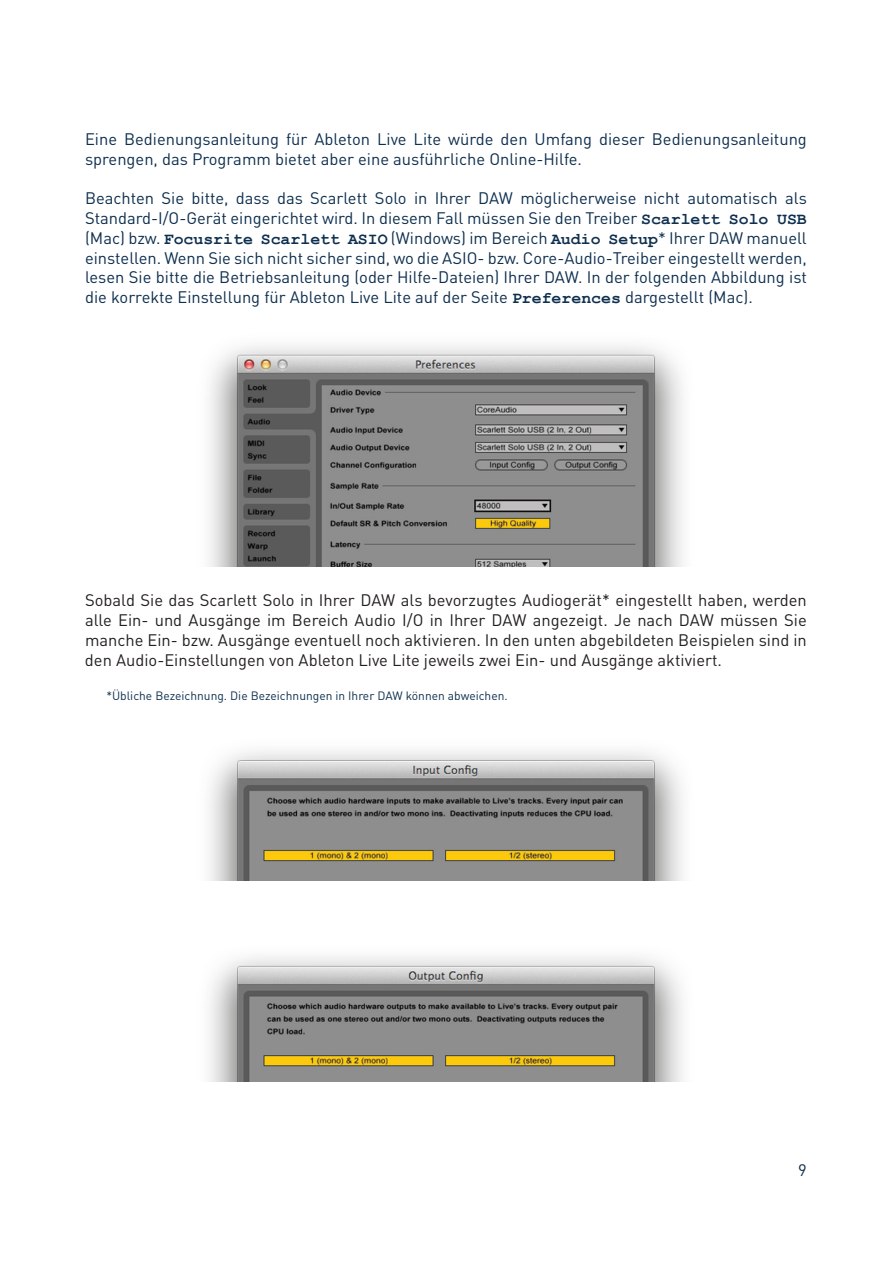
<style>
.page{position:relative;width:893px;height:1263px;background:#fff}
.page>*{position:absolute;margin:0;border:0;box-sizing:border-box;transform-origin:0 0}
.t1{font:16.5px/19.8px "DIN";color:#0e2f4e}
.t2{font:16.5px/19.8px "DIN";color:#231f20;text-align:justify}
.t3{font:12px "DIN";color:#0e2f4e}
.s1{font-family:"Courier New";font-weight:700}
</style>
<div class="page">
<img style="left:209px;top:345px;width:474px;height:222px">
<img style="left:209px;top:750px;width:474px;height:130px">
<img style="left:209px;top:956px;width:474px;height:126px">
<p class="t1" style="left:85px;top:129px;width:723px">Eine Bedienungsanleitung für Ableton Live Lite würde den Umfang dieser Bedienungsanleitung sprengen, das Programm bietet aber eine ausführliche Online-Hilfe.</p>
<p class="t1" style="left:85px;top:188px;width:723px;text-align:justify">Beachten Sie bitte, dass das Scarlett Solo in Ihrer DAW möglicherweise nicht automatisch als Standard-I/O-Gerät eingerichtet wird. In diesem Fall müssen Sie den Treiber <span class="s1">Scarlett Solo USB </span>(Mac) bzw. <span class="s1">Focusrite Scarlett ASIO</span> (Windows) im Bereich <span class="s1">Audio Setup</span>* Ihrer DAW manuell einstellen. Wenn Sie sich nicht sicher sind, wo die ASIO- bzw. Core-Audio-Treiber eingestellt werden, lesen Sie bitte die Betriebsanleitung (oder Hilfe-Dateien) Ihrer DAW. In der folgenden Abbildung ist die korrekte Einstellung für Ableton Live Lite auf der Seite <span class="s1">Preferences</span> dargestellt (Mac).</p>
<p class="t2" style="left:85px;top:590px;width:723px">Sobald Sie das Scarlett Solo in Ihrer DAW als bevorzugtes Audiogerät* eingestellt haben, werden alle Ein- und Ausgänge im Bereich Audio I/O in Ihrer DAW angezeigt. Je nach DAW müssen Sie manche Ein- bzw. Ausgänge eventuell noch aktivieren. In den unten abgebildeten Beispielen sind in den Audio-Einstellungen von Ableton Live Lite jeweils zwei Ein- und Ausgänge aktiviert.</p>
<p class="t3" style="left:106px;top:688px;width:403px">*Übliche Bezeichnung. Die Bezeichnungen in Ihrer DAW können abweichen.</p>
<p class="t1" style="left:798px;top:1160px;width:10px">9</p>
</div>
